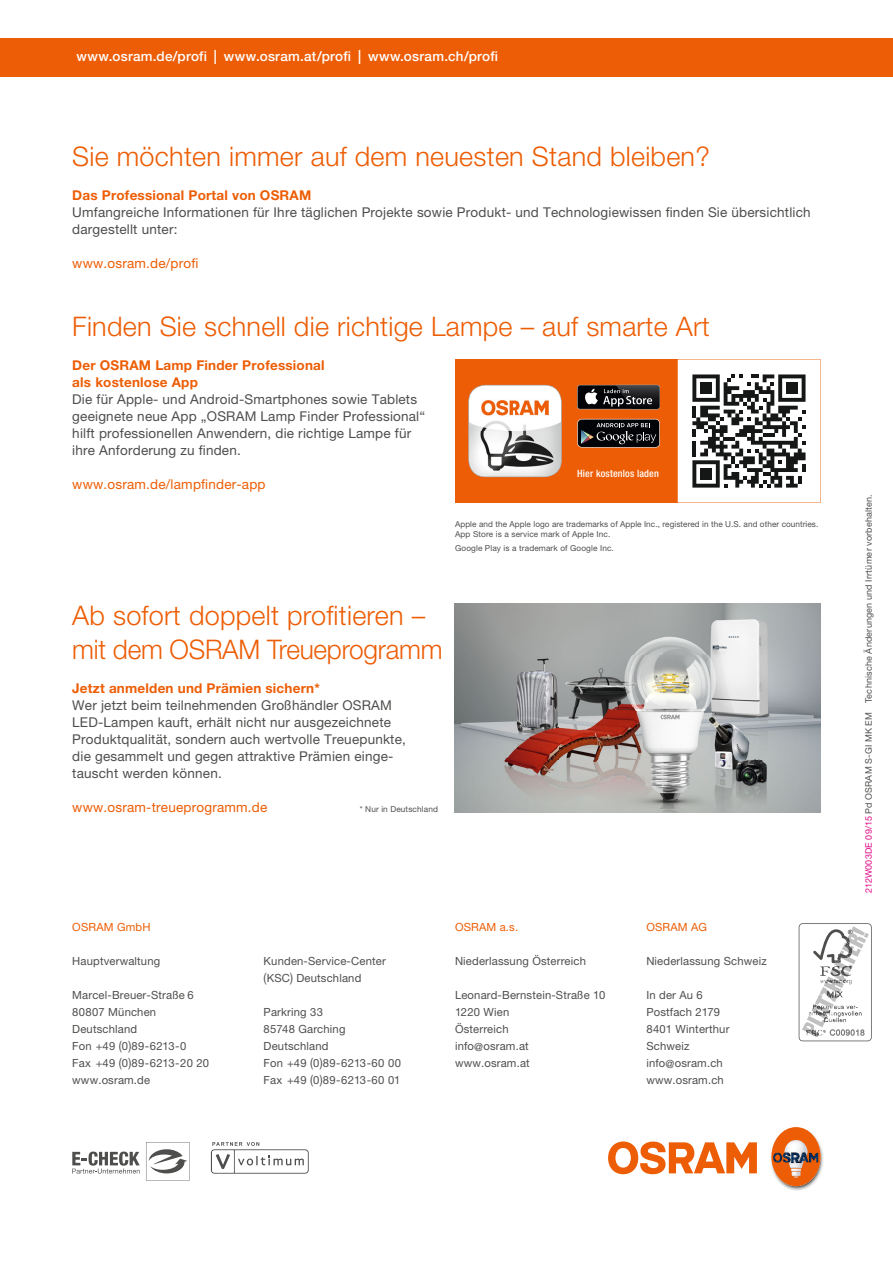
<style>
.page{position:relative;width:893px;height:1263px;background:#fff}
.page>*{position:absolute;margin:0;border:0;box-sizing:border-box;transform-origin:0 0}
.t1{font:300 27px "Helvetica Neue LT Pro";letter-spacing:.01em;color:#ed5d05}
.t2{font:300 27px/34px "Helvetica Neue LT Pro";letter-spacing:-.01em;color:#ed5d05}
.t3{font:13.5px/17px "Helvetica Neue LT Pro";letter-spacing:.015em;color:#4e4e4d}
.t4{font:700 13.5px/17px "Helvetica Neue LT Pro";letter-spacing:.015em;color:#ed5d05}
.t5{font:13.5px "Helvetica Neue LT Pro";letter-spacing:.015em;color:#ed5d05}
.t6{font:500 13.5px "Helvetica Neue LT Pro";letter-spacing:.02em;color:#fff}
.t7{font:11.25px/17px "Helvetica Neue LT Pro";letter-spacing:.015em;color:#4e4e4d}
.t8{font:11.25px "Helvetica Neue LT Pro";letter-spacing:.015em;color:#ed5d05}
.t9{font:500 condensed 10.05px "Helvetica Neue LT Pro";letter-spacing:.015em;color:#fff}
.t10{font:9px "Helvetica Neue LT Pro";letter-spacing:.02em;color:#4e4e4d}
.t11{font:8.25px/9.8px "Helvetica Neue LT Pro";letter-spacing:.015em;color:#4e4e4d}
.s1{font-size:14.1px}
.s2{font-size:12.6px}
.s3{color:#e10886}
</style>
<div class="page">
<img style="left:455px;top:604px;width:366px;height:208px">
<img style="left:769px;top:1127px;width:56px;height:64px;border-radius:50%">
<div style="left:771px;top:1127px;width:50px;height:59px;background:#ed5d05;border-radius:50%"></div>
<svg style="left:608px;top:1141px;width:149px;height:33px"></svg>
<svg style="left:791px;top:1168px;width:10px;height:9px"></svg>
<div style="left:0;top:38px;width:893px;height:39px;background:#ed5d05"></div>
<div style="left:455px;top:359px;width:222px;height:144px;background:#ed5d05"></div>
<svg style="left:468px;top:385px;width:94px;height:92px;background:#d4c6bd"></svg>
<svg style="left:577px;top:385px;width:83px;height:24px"></svg>
<div style="left:578px;top:385px;width:81px;height:24px;background:#020306;border-radius:2px"></div>
<img style="left:659px;top:385px;width:1px;height:24px">
<img style="left:616px;top:385px;width:43px;height:24px">
<svg style="left:585px;top:389px;width:67px;height:18px"></svg>
<svg style="left:577px;top:419px;width:83px;height:29px;background:#312f2f"></svg>
<svg style="left:677px;top:359px;width:144px;height:144px"></svg>
<svg style="left:799px;top:923px;width:73px;height:118px"></svg>
<img style="left:802px;top:1004px;width:29px;height:33px">
<svg style="left:211px;top:1142px;width:98px;height:32px"></svg>
<svg style="left:146px;top:1142px;width:43px;height:39px"></svg>
<svg style="left:72px;top:1151px;width:68px;height:22px"></svg>
<img style="left:823px;top:1012px;width:23px;height:21px">
<img style="left:773px;top:1140px;width:45px;height:28px">
<p class="t6" style="left:77px;top:51px;width:423px">www.osram.de/profi <span class="s1">|</span> www.osram.at/profi <span class="s1">|</span> www.osram.ch/profi</p>
<h1 class="t1" style="left:72px;top:146px;width:639px">Sie möchten immer auf dem neuesten Stand bleiben?</h1>
<p class="t4" style="left:72px;top:188px;width:240px">Das Professional Portal von OSRAM</p>
<p class="t3" style="left:72px;top:205px;width:740px">Umfangreiche Informationen für Ihre täglichen Projekte sowie Produkt- und Technologiewissen finden Sie übersichtlich dargestellt unter:</p>
<p class="t5" style="left:72px;top:258px;width:128px">www.osram.de/profi</p>
<h1 class="t1" style="left:72px;top:316px;width:639px">Finden Sie schnell die richtige Lampe – auf smarte Art</h1>
<p class="t4" style="left:72px;top:358px;width:254px">Der OSRAM Lamp Finder Professional als kostenlose App</p>
<p class="t3" style="left:72px;top:392px;width:354px">Die für Apple- und Android-Smart phones sowie Tablets geeignete neue App „OSRAM Lamp Finder Professional“ hilft professio nellen Anwendern, die richtige Lampe für ihre An forderung zu finden.</p>
<p class="t5" style="left:72px;top:479px;width:195px">www.osram.de/lampfinder-app</p>
<p class="t9" style="left:577px;top:469px;width:83px">Hier kostenlos laden</p>
<p class="t11" style="left:455px;top:520px;width:365px">Apple and the Apple logo are trademarks of Apple Inc., registered in the U.S. and other countries.<br>App Store is a service mark of Apple Inc.</p>
<p class="t11" style="left:455px;top:544px;width:160px">Google Play is a trademark of Google Inc.</p>
<h1 class="t2" style="left:72px;top:602px;width:372px">Ab sofort doppelt profitieren – mit dem OSRAM Treue programm</h1>
<p class="t4" style="left:72px;top:681px;width:249px">Jetzt anmelden und Prämien sichern*</p>
<p class="t3" style="left:72px;top:698px;width:335px">Wer jetzt beim teilnehmenden Großhändler OSRAM LED-Lampen kauft, erhält nicht nur ausgezeichnete Produktqualität, sondern auch wertvolle Treuepunkte, die gesammelt und gegen attraktive Prämien einge&shy;tauscht werden können.</p>
<p class="t5" style="left:72px;top:802px;width:197px">www.osram-treueprogramm.de</p>
<p class="t11" style="left:360px;top:805px;width:80px">* Nur in Deutschland</p>
<p class="t8" style="left:72px;top:923px;width:80px">OSRAM GmbH</p>
<p class="t7" style="left:72px;top:954px;width:89px">Hauptverwaltung</p>
<p class="t7" style="left:72px;top:988px;width:138px">Marcel-Breuer-Straße 6<br>80807 München<br>Deutschland<br>Fon +49 <span class="s2">(</span>0<span class="s2">)</span>89-6213-0<br>Fax +49 <span class="s2">(</span>0<span class="s2">)</span>89-6213-20 20 www.osram.de</p>
<p class="t7" style="left:264px;top:954px;width:124px">Kunden-Service-Center <span class="s2">(</span>KSC<span class="s2">)</span> Deutschland</p>
<p class="t7" style="left:264px;top:1005px;width:139px">Parkring 33<br>85748 Garching<br>Deutschland<br>Fon +49 <span class="s2">(</span>0<span class="s2">)</span>89-6213-60 00<br>Fax +49 <span class="s2">(</span>0<span class="s2">)</span>89-6213-60 01</p>
<p class="t8" style="left:455px;top:923px;width:65px">OSRAM a.s.</p>
<p class="t7" style="left:455px;top:954px;width:132px">Niederlassung Österreich</p>
<p class="t7" style="left:455px;top:988px;width:152px">Leonard-Bernstein-Straße 10<br>1220 Wien<br>Österreich<br>info@osram.at www.osram.at</p>
<p class="t8" style="left:646px;top:923px;width:62px">OSRAM AG</p>
<p class="t7" style="left:646px;top:954px;width:122px">Niederlassung Schweiz</p>
<p class="t7" style="left:646px;top:988px;width:85px">In der Au 6<br>Postfach 2179<br>8401 Winterthur<br>Schweiz info@osram.ch www.osram.ch</p>
<p class="t10" style="left:865px;top:893px;width:400px;rotate:-90deg"><span class="s3">212W003DE 09/15</span> Pd OSRAM S-GI MK EM Technische Änderungen und Irrtümer vorbehalten.</p>
</div>
